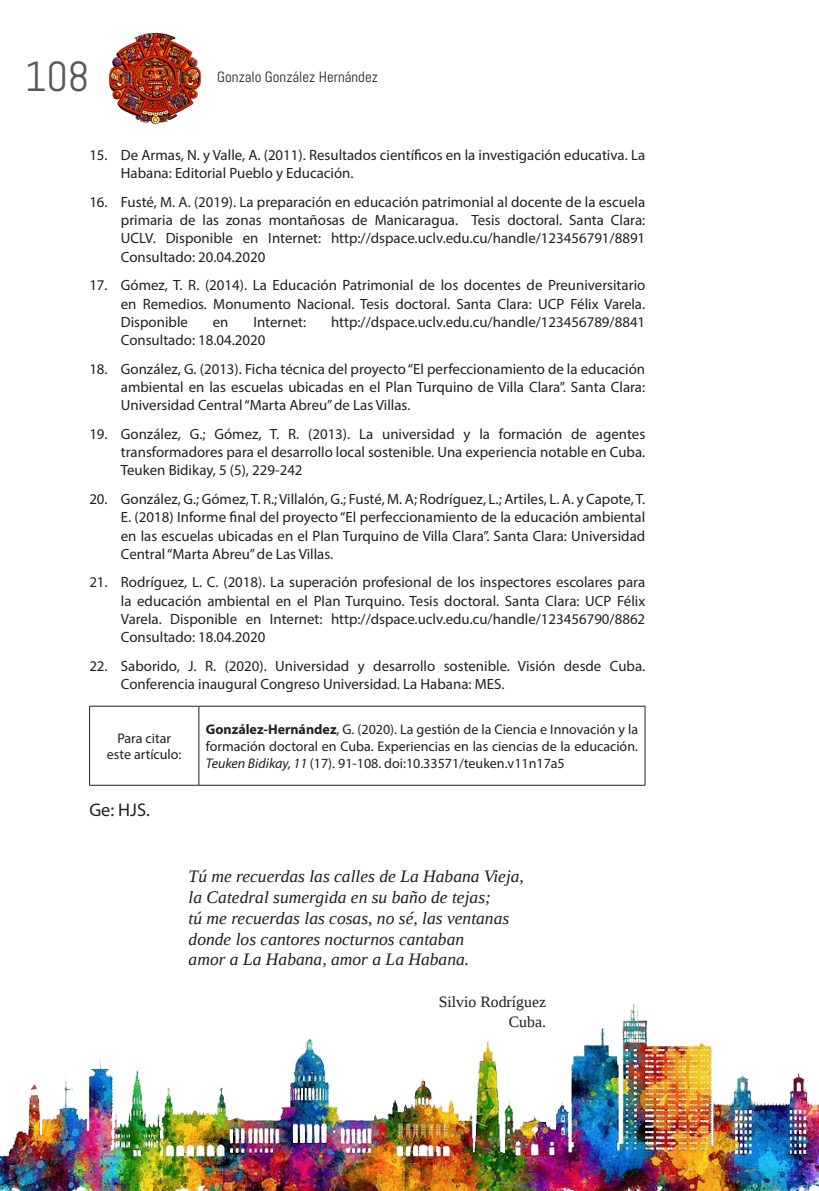
<style>
.page{position:relative;width:819px;height:1191px;background:#fff}
.page>*{position:absolute;margin:0;border:0;box-sizing:border-box;transform-origin:0 0}
.C__de_tex{font:42px "Abel";color:#57585a}
.texto_normal{font:18.38px "Myriad Pro";color:#231f20}
.C__de_tex-2{font:italic 17.5px "Liberation Serif";color:#231f20}
.C__de_tex-3{font:15.75px "Liberation Serif";color:#231f20}
.t1{font:14.88px/18.4px "Myriad Pro";color:#231f20;text-align:justify}
.t2{font:14.88px "Abel";color:#231f20}
.C__de_tex-4{font:14px/16.8px "Myriad Pro";color:#231f20;text-align:justify}
.s1{font-weight:700}
.s2{font-style:italic}
</style>
<div class="page">
<img style="left:108px;top:32px;width:93px;height:92px">
<img style="left:0;top:1004px;width:819px;height:187px">
<hr style="left:89px;top:706px;width:110px;height:1px;background:#231f20">
<hr style="left:89px;top:706px;width:1px;height:79px;background:#231f20">
<hr style="left:199px;top:706px;width:446px;height:1px;background:#231f20">
<hr style="left:198px;top:706px;width:1px;height:79px;background:#231f20">
<hr style="left:644px;top:706px;width:1px;height:79px;background:#231f20">
<hr style="left:89px;top:785px;width:110px;height:1px;background:#231f20">
<hr style="left:199px;top:785px;width:446px;height:1px;background:#231f20">
<p class="C__de_tex" style="left:25px;top:49px;width:66px">108</p>
<p class="t2" style="left:217px;top:67px;width:162px">Gonzalo González Hernández</p>
<p class="t1" style="left:121px;top:146px;width:526px;text-indent:-31px">15. De Armas, N. y Valle, A. (2011). Resultados científicos en la investigación educativa. La<br>Habana: Editorial Pueblo y Educación.</p>
<p class="t1" style="left:121px;top:192px;width:526px;text-indent:-31px">16. Fusté, M. A. (2019). La preparación en educación patrimonial al docente de la escuela primaria de las zonas montañosas de Manicaragua. Tesis doctoral. Santa Clara:<br>UCLV. Disponible en Internet: http://dspace.uclv.edu.cu/handle/123456791/8891<br>Consultado: 20.04.2020</p>
<p class="t1" style="left:121px;top:276px;width:526px;text-indent:-31px">17. Gómez, T. R. (2014). La Educación Patrimonial de los docentes de Preuniversitario en Remedios. Monumento Nacional. Tesis doctoral. Santa Clara: UCP Félix Varela.<br>Disponible</p>
<p class="t1" style="left:213px;top:312px;width:17px">en</p>
<p class="t1" style="left:253px;top:312px;width:54px">Internet:</p>
<p class="t1" style="left:331px;top:312px;width:316px">http://dspace.uclv.edu.cu/handle/123456789/8841</p>
<p class="t1" style="left:121px;top:331px;width:146px">Consultado: 18.04.2020</p>
<p class="t1" style="left:121px;top:359px;width:526px;text-indent:-31px">18. González, G. (2013). Ficha técnica del proyecto “El perfeccionamiento de la educación ambiental en las escuelas ubicadas en el Plan Turquino de Villa Clara”. Santa Clara:<br>Universidad Central “Marta Abreu” de Las Villas.</p>
<p class="t1" style="left:121px;top:424px;width:526px;text-indent:-31px">19. González, G.; Gómez, T. R. (2013). La universidad y la formación de agentes transformadores para el desarrollo local sostenible. Una experiencia notable en Cuba.<br>Teuken Bidikay, 5 (5), 229-242</p>
<p class="t1" style="left:121px;top:489px;width:526px;text-indent:-31px">20. González, G.; Gómez, T. R.; Villalón, G.; Fusté, M. A; Rodríguez, L.; Artiles, L. A. y Capote, T.<br>E. (2018) Informe final del proyecto “El perfeccionamiento de la educación ambiental en las escuelas ubicadas en el Plan Turquino de Villa Clara”. Santa Clara: Universidad Central “Marta Abreu” de Las Villas.</p>
<p class="t1" style="left:121px;top:573px;width:526px;text-indent:-31px">21. Rodríguez, L. C. (2018). La superación profesional de los inspectores escolares para la educación ambiental en el Plan Turquino. Tesis doctoral. Santa Clara: UCP Félix Varela. Disponible en Internet: http://dspace.uclv.edu.cu/handle/123456790/8862<br>Consultado: 18.04.2020</p>
<p class="t1" style="left:121px;top:656px;width:526px;text-indent:-31px">22. Saborido, J. R. (2020). Universidad y desarrollo sostenible. Visión desde Cuba.<br>Conferencia inaugural Congreso Universidad. La Habana: MES.</p>
<p class="C__de_tex-4" style="left:117px;top:729px;width:55px">Para citar</p>
<p class="C__de_tex-4" style="left:107px;top:746px;width:76px">este artículo:</p>
<p class="texto_normal" style="left:89px;top:798px;width:62px">Ge: HJS.</p>
<p class="C__de_tex-4" style="left:206px;top:721px;width:433px"><span class="s1">González-Hernández</span>, G. (2020). La gestión de la Ciencia e Innovación y la formación doctoral en Cuba. Experiencias en las ciencias de la educación.<br><span class="s2">Teuken Bidikay, 11</span> (17). 91-108. doi:10.33571/teuken.v11n17a5</p>
<p class="C__de_tex-2" style="left:189px;top:865px;width:337px">Tú me recuerdas las calles de La Habana Vieja,</p>
<p class="C__de_tex-2" style="left:189px;top:886px;width:304px">la Catedral sumergida en su baño de tejas;</p>
<p class="C__de_tex-2" style="left:189px;top:906px;width:322px">tú me recuerdas las cosas, no sé, las ventanas</p>
<p class="C__de_tex-2" style="left:189px;top:927px;width:277px">donde los cantores nocturnos cantaban</p>
<p class="C__de_tex-2" style="left:189px;top:948px;width:282px">amor a La Habana, amor a La Habana.</p>
<p class="C__de_tex-3" style="left:438px;top:991px;width:109px">Silvio Rodríguez</p>
<p class="C__de_tex-3" style="left:508px;top:1012px;width:39px">Cuba.</p>
</div>
